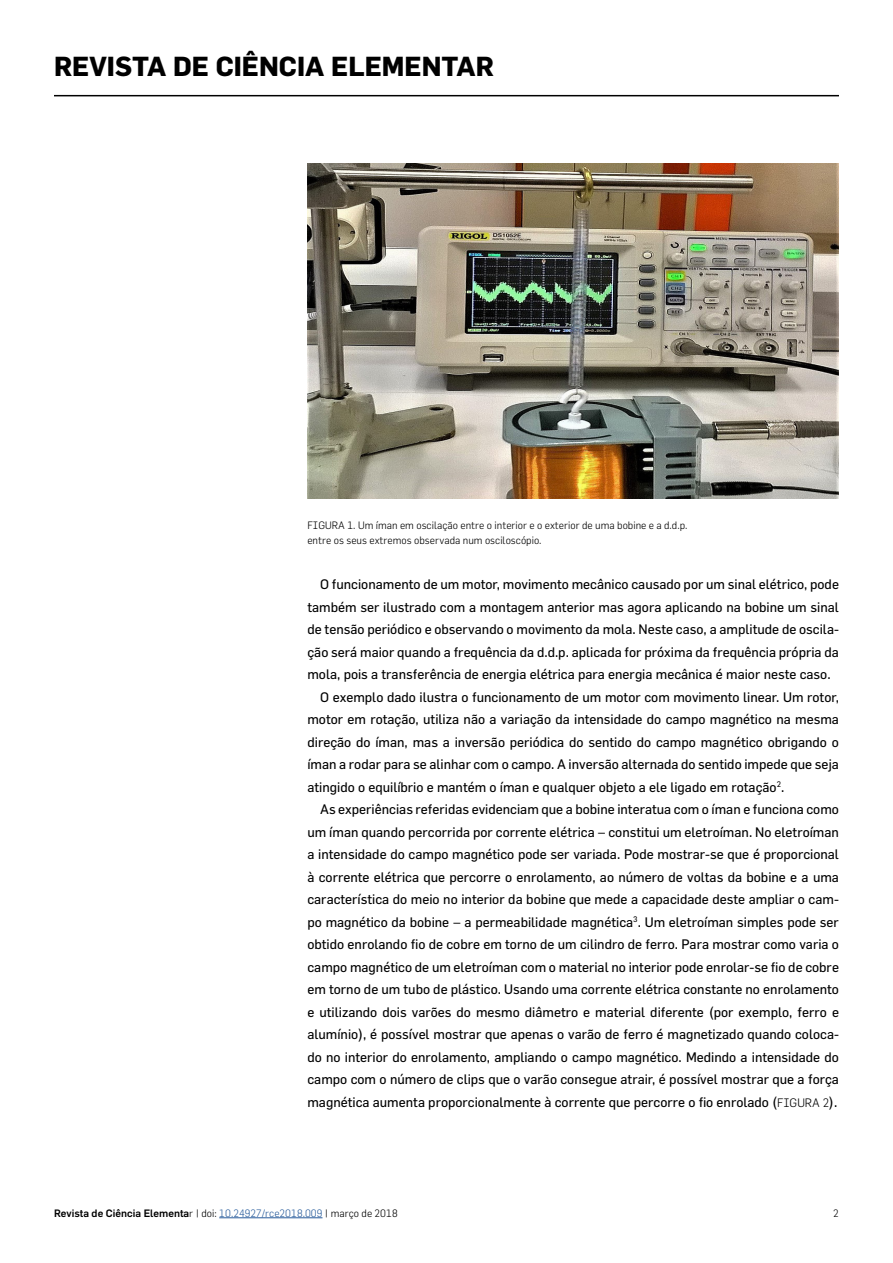
<style>
.page{position:relative;width:893px;height:1263px;background:#fff}
.page>*{position:absolute;margin:0;border:0;box-sizing:border-box;transform-origin:0 0}
.t1{font:700 27px "Flama";color:#000}
.t2{font:13.5px "Flama";color:#000}
.t3{font:300 10.5px/15px "Flama";color:#000}
.t4{font:500 10.5px "Flama";color:#000}
.s1{font-weight:300;font-size:12px}
.s2{font-weight:300}
.s3{font-weight:300;color:#275b9b}
</style>
<div class="page">
<hr style="left:54px;top:95px;width:785px;height:1px;background:#000">
<hr style="left:219px;top:1217px;width:103px;height:1px;background:#275b9b">
<img style="left:307px;top:164px;width:531px;height:335px">
<h1 class="t1" style="left:54px;top:50px;width:441px">REVISTA DE CIÊNCIA ELEMENTAR</h1>
<p class="t3" style="left:307px;top:518px;width:382px">FIGURA 1. Um íman em oscilação entre o interior e o exterior de uma bobine e a d.d.p. entre os seus extremos observada num osciloscópio.</p>
<p class="t2" style="left:320px;top:576px;width:520px">O funcionamento de um motor, movimento mecânico causado por um sinal elétrico, pode</p>
<p class="t2" style="left:307px;top:599px;width:533px">também ser ilustrado com a montagem anterior mas agora aplicando na bobine um sinal</p>
<p class="t2" style="left:307px;top:621px;width:533px">de tensão periódico e observando o movimento da mola. Neste caso, a amplitude de oscila-</p>
<p class="t2" style="left:307px;top:644px;width:533px">ção será maior quando a frequência da d.d.p. aplicada for próxima da frequência própria da</p>
<p class="t2" style="left:307px;top:666px;width:525px">mola, pois a transferência de energia elétrica para energia mecânica é maior neste caso.</p>
<p class="t2" style="left:320px;top:689px;width:520px">O exemplo dado ilustra o funcionamento de um motor com movimento linear. Um rotor,</p>
<p class="t2" style="left:307px;top:711px;width:533px">motor em rotação, utiliza não a variação da intensidade do campo magnético na mesma</p>
<p class="t2" style="left:307px;top:734px;width:533px">direção do íman, mas a inversão periódica do sentido do campo magnético obrigando o</p>
<p class="t2" style="left:307px;top:756px;width:533px">íman a rodar para se alinhar com o campo. A inversão alternada do sentido impede que seja</p>
<p class="t2" style="left:307px;top:779px;width:478px">atingido o equilíbrio e mantém o íman e qualquer objeto a ele ligado em rotação<sup>2</sup>.</p>
<p class="t2" style="left:320px;top:801px;width:520px">As experiências referidas evidenciam que a bobine interatua com o íman e funciona como</p>
<p class="t2" style="left:307px;top:824px;width:533px">um íman quando percorrida por corrente elétrica – constitui um eletroíman. No eletroíman</p>
<p class="t2" style="left:307px;top:846px;width:533px">a intensidade do campo magnético pode ser variada. Pode mostrar-se que é proporcional</p>
<p class="t2" style="left:307px;top:869px;width:533px">à corrente elétrica que percorre o enrolamento, ao número de voltas da bobine e a uma</p>
<p class="t2" style="left:307px;top:891px;width:533px">característica do meio no interior da bobine que mede a capacidade deste ampliar o cam-</p>
<p class="t2" style="left:307px;top:914px;width:533px">po magnético da bobine – a permeabilidade magnética<sup>3</sup>. Um eletroíman simples pode ser</p>
<p class="t2" style="left:307px;top:936px;width:533px">obtido enrolando fio de cobre em torno de um cilindro de ferro. Para mostrar como varia o</p>
<p class="t2" style="left:307px;top:959px;width:533px">campo magnético de um eletroíman com o material no interior pode enrolar-se fio de cobre</p>
<p class="t2" style="left:307px;top:981px;width:533px">em torno de um tubo de plástico. Usando uma corrente elétrica constante no enrolamento</p>
<p class="t2" style="left:307px;top:1004px;width:533px">e utilizando dois varões do mesmo diâmetro e material diferente (por exemplo, ferro e</p>
<p class="t2" style="left:307px;top:1026px;width:533px">alumínio), é possível mostrar que apenas o varão de ferro é magnetizado quando coloca-</p>
<p class="t2" style="left:307px;top:1049px;width:533px">do no interior do enrolamento, ampliando o campo magnético. Medindo a intensidade do</p>
<p class="t2" style="left:307px;top:1071px;width:533px">campo com o número de clips que o varão consegue atrair, é possível mostrar que a força</p>
<p class="t2" style="left:307px;top:1094px;width:531px">magnética aumenta proporcionalmente à corrente que percorre o fio enrolado (<span class="s1">FIGURA 2</span>).</p>
<p class="t4" style="left:54px;top:1206px;width:345px">Revista de Ciência Elementa<span class="s2">r | doi:</span> <span class="s3">10.24927/rce2018.009</span> <span class="s2">| março de 2018</span></p>
<p class="t3" style="left:833px;top:1205px;width:7px">2</p>
</div>
